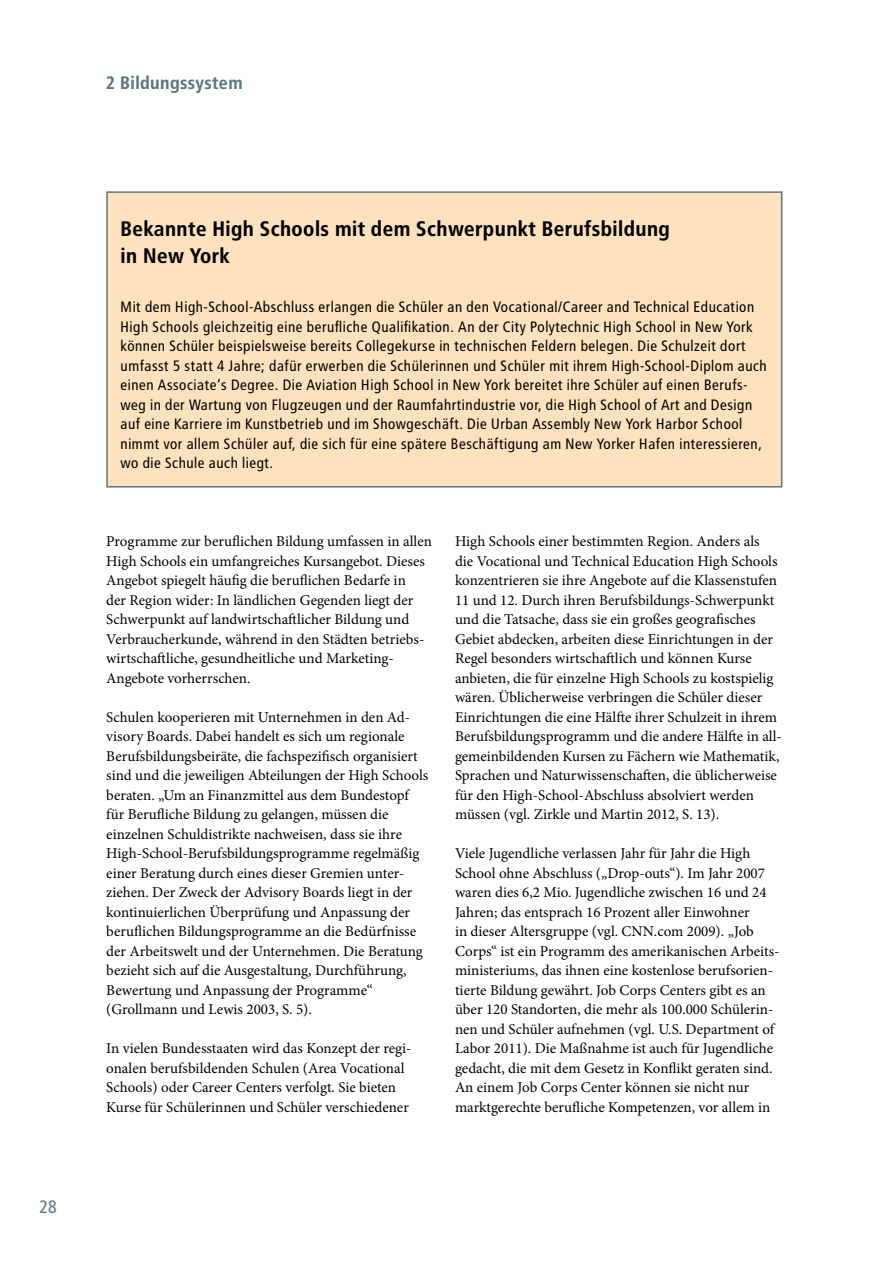
<style>
.page{position:relative;width:893px;height:1263px;background:#fff}
.page>*{position:absolute;margin:0;border:0;box-sizing:border-box;transform-origin:0 0}
.t1{font:700 21px/27px "Transit OT";color:#000}
.t2{font:700 18px "Transit OT";color:#5c767f}
.t3{font:18px "Transit OT";color:#5c767f}
.t4{font:15px/19.5px "Minion Pro";color:#000}
.t5{font:15px/19.5px "Transit OT";color:#000}
</style>
<div class="page">
<div style="left:107px;top:192px;width:675px;height:295px;background:#fee2bd"></div>
<div style="left:106px;top:191px;width:676px;height:297px;border:2px solid #5c767f"></div>
<p class="t2" style="left:106px;top:73px;width:138px">2 Bildungssystem</p>
<p class="t3" style="left:39px;top:1196px;width:19px">28</p>
<h1 class="t1" style="left:121px;top:215px;width:551px">Bekannte High Schools mit dem Schwerpunkt Berufsbildung in New York</h1>
<p class="t5" style="left:121px;top:297px;width:648px">Mit dem High-School-Abschluss erlangen die Schüler an den Vocational/Career and Technical Education High Schools gleichzeitig eine berufliche Qualifikation. An der City Polytechnic High School in New York können Schüler beispielsweise bereits Collegekurse in technischen Feldern belegen. Die Schulzeit dort umfasst 5 statt 4 Jahre; dafür erwerben die Schülerinnen und Schüler mit ihrem High-School-Diplom auch einen Associate‘s Degree. Die Aviation High School in New York bereitet ihre Schüler auf einen Berufs&shy;weg in der Wartung von Flugzeugen und der Raumfahrtindustrie vor, die High School of Art and Design auf eine Karriere im Kunstbetrieb und im Showgeschäft. Die Urban Assembly New York Harbor School nimmt vor allem Schüler auf, die sich für eine spätere Beschäftigung am New Yorker Hafen interessieren, wo die Schule auch liegt.</p>
<p class="t4" style="left:106px;top:532px;width:327px">Programme zur beruflichen Bildung umfassen in allen High Schools ein umfangreiches Kursangebot. Dieses Angebot spiegelt häufig die beruflichen Bedarfe in<br>der Region wider: In ländlichen Gegenden liegt der Schwerpunkt auf landwirtschaftlicher Bildung und Verbraucherkunde, während in den Städten betriebs&shy;wirtschaftliche, gesundheitliche und Marketing-Angebote vorherrschen.</p>
<p class="t4" style="left:106px;top:707px;width:323px">Schulen kooperieren mit Unternehmen in den Ad&shy;visory Boards. Dabei handelt es sich um regionale Berufsbildungsbeiräte, die fachspezifisch organisiert sind und die jeweiligen Abteilungen der High Schools beraten. „Um an Finanzmittel aus dem Bundestopf für Berufliche Bildung zu gelangen, müssen die einzelnen Schuldistrikte nachweisen, dass sie ihre High-School-Berufsbildungsprogramme regelmäßig einer Beratung durch eines dieser Gremien unter&shy;ziehen. Der Zweck der Advisory Boards liegt in der kontinuierlichen Überprüfung und Anpassung der beruflichen Bildungsprogramme an die Bedürfnisse der Arbeitswelt und der Unternehmen. Die Beratung bezieht sich auf die Ausgestaltung, Durchführung, Bewertung und Anpassung der Programme“ (Grollmann und Lewis 2003, S. 5).</p>
<p class="t4" style="left:106px;top:1039px;width:307px">In vielen Bundesstaaten wird das Konzept der regi&shy;onalen berufsbildenden Schulen (Area Vocational Schools) oder Career Centers verfolgt. Sie bieten Kurse für Schülerinnen und Schüler verschiedener</p>
<p class="t4" style="left:455px;top:532px;width:328px">High Schools einer bestimmten Region. Anders als<br>die Vocational und Technical Education High Schools konzentrieren sie ihre Angebote auf die Klassenstufen 11 und 12. Durch ihren Berufsbildungs-Schwerpunkt und die Tatsache, dass sie ein großes geografisches Gebiet abdecken, arbeiten diese Einrichtungen in der Regel besonders wirtschaftlich und können Kurse anbieten, die für einzelne High Schools zu kostspielig wären. Üblicherweise verbringen die Schüler dieser Einrichtungen die eine Hälfte ihrer Schulzeit in ihrem Berufsbildungsprogramm und die andere Hälfte in all&shy;gemeinbildenden Kursen zu Fächern wie Mathematik, Sprachen und Naturwissenschaften, die üblicherweise für den High-School-Abschluss absolviert werden müssen (vgl. Zirkle und Martin 2012, S. 13).</p>
<p class="t4" style="left:455px;top:844px;width:326px">Viele Jugendliche verlassen Jahr für Jahr die High School ohne Abschluss („Drop-outs“). Im Jahr 2007 waren dies 6,2 Mio. Jugendliche zwischen 16 und 24<br>Jahren; das entsprach 16 Prozent aller Einwohner<br>in dieser Altersgruppe (vgl. CNN.com 2009). „Job Corps“ ist ein Programm des amerikanischen Arbeits&shy;ministeriums, das ihnen eine kostenlose berufsorien&shy;tierte Bildung gewährt. Job Corps Centers gibt es an über 120 Standorten, die mehr als 100.000 Schülerin&shy;nen und Schüler aufnehmen (vgl. U.S. Department of Labor 2011). Die Maßnahme ist auch für Jugendliche gedacht, die mit dem Gesetz in Konflikt geraten sind.<br>An einem Job Corps Center können sie nicht nur marktgerechte berufliche Kompetenzen, vor allem in</p>
</div>
